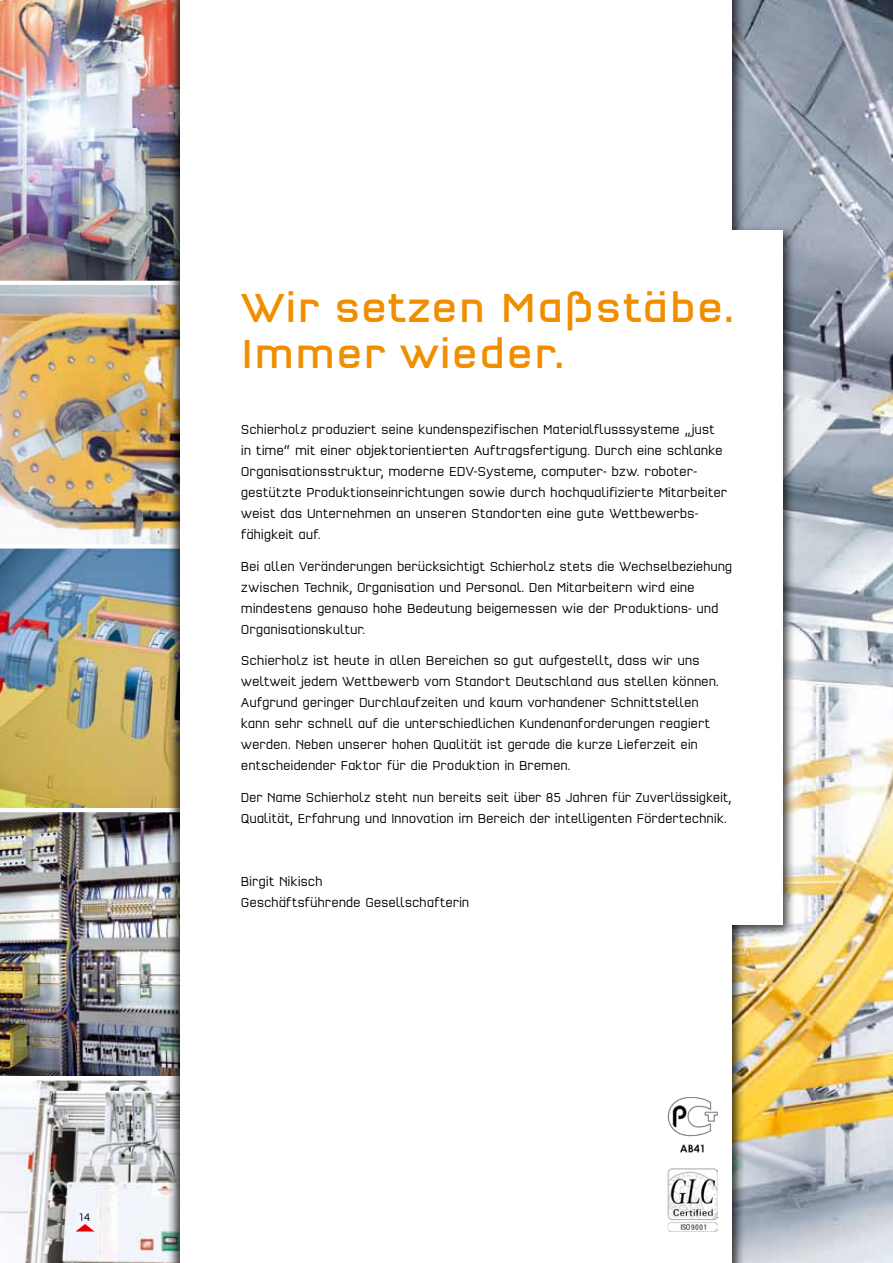
<style>
.page{position:relative;width:893px;height:1263px;background:#fff}
.page>*{position:absolute;margin:0;border:0;box-sizing:border-box;transform-origin:0 0}
.t1{font:42px/46.5px "Q Type Cond";color:#f18e00}
.t2{font:300 13.5px/21px "Q Type Comp";letter-spacing:.035em;color:#000}
.t3{font:300 11.25px "Q Type Comp";color:#000}
</style>
<div class="page">
<img style="left:745px;top:0;width:148px;height:1263px">
<img style="left:0;top:285px;width:167px;height:259px">
<img style="left:0;top:0;width:167px;height:281px">
<img style="left:0;top:1080px;width:167px;height:183px">
<img style="left:0;top:549px;width:167px;height:259px">
<img style="left:0;top:812px;width:167px;height:264px">
<div style="left:167px;top:0;width:127px;height:1263px;background:#000;opacity:.75"></div>
<div style="left:180px;top:0;width:109px;height:1263px;background:#fff"></div>
<div style="left:186px;top:0;width:161px;height:1263px;background:#fff"></div>
<div style="left:582px;top:0;width:163px;height:1263px;background:#000;opacity:.75"></div>
<div style="left:674px;top:226px;width:122px;height:712px;background:#000;opacity:.75"></div>
<div style="left:679px;top:231px;width:103px;height:694px;background:#fff"></div>
<div style="left:331px;top:0;width:400px;height:1263px;background:#fff"></div>
<svg style="left:75px;top:1224px;width:20px;height:7px"></svg>
<img style="left:667px;top:1097px;width:51px;height:55px">
<img style="left:668px;top:1168px;width:49px;height:64px">
<p class="t3" style="left:80px;top:1210px;width:12px">14</p>
<h1 class="t1" style="left:241px;top:284px;width:496px">Wir setzen Maßstäbe.<br>Immer wieder.</h1>
<p class="t2" style="left:241px;top:419px;width:487px">Schierholz produziert seine kundenspezifischen Materialflusssysteme „just in time“ mit einer objektorientierten Auftragsfertigung. Durch eine schlanke Organisationsstruktur, moderne EDV-Systeme, computer- bzw. roboter&shy;gestützte Produktionseinrichtungen sowie durch hochqualifizierte Mitarbeiter weist das Unternehmen an unseren Standorten eine gute Wettbewerbs&shy;fähigkeit auf.</p>
<p class="t2" style="left:241px;top:556px;width:492px">Bei allen Veränderungen berücksichtigt Schierholz stets die Wechselbeziehung zwischen Technik, Organisation und Personal. Den Mitarbeitern wird eine mindestens genauso hohe Bedeutung beigemessen wie der Produktions- und Organisationskultur.</p>
<p class="t2" style="left:241px;top:650px;width:479px">Schierholz ist heute in allen Bereichen so gut aufgestellt, dass wir uns weltweit jedem Wettbewerb vom Standort Deutschland aus stellen können.<br>Aufgrund geringer Durchlaufzeiten und kaum vorhandener Schnittstellen kann sehr schnell auf die unterschiedlichen Kundenanforderungen reagiert werden. Neben unserer hohen Qualität ist gerade die kurze Lieferzeit ein entscheidender Faktor für die Produktion in Bremen.</p>
<p class="t2" style="left:241px;top:787px;width:491px">Der Name Schierholz steht nun bereits seit über 85 Jahren für Zuverlässigkeit,<br>Qualität, Erfahrung und Innovation im Bereich der intelligenten Fördertechnik.</p>
<p class="t2" style="left:241px;top:871px;width:229px">Birgit Nikisch<br>Geschäftsführende Gesellschafterin</p>
</div>
